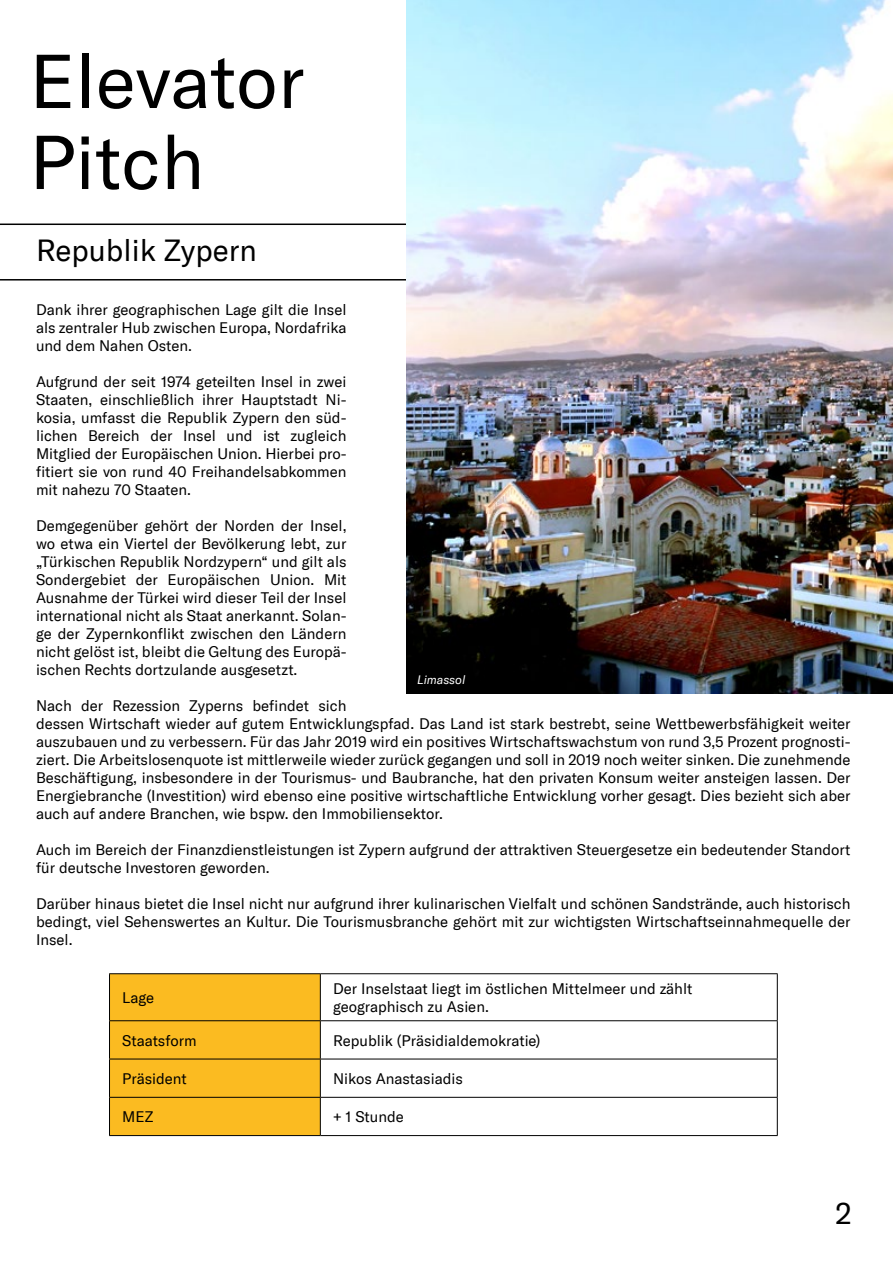
<style>
.page{position:relative;width:893px;height:1263px;background:#fff}
.page>*{position:absolute;margin:0;border:0;box-sizing:border-box;transform-origin:0 0}
.t1{font:75px/81px "GT America";color:#000}
.t2{font:30px "GT America";color:#000}
.t3{font:15px/18px "GT America";color:#000;text-align:justify}
.t4{font:italic 12px "GT America";color:#fff}
</style>
<div class="page">
<hr style="left:0;top:224px;width:893px;height:1px;background:#000">
<hr style="left:0;top:279px;width:893px;height:2px;background:#000">
<img style="left:407px;top:0;width:486px;height:693px">
<div style="left:110px;top:974px;width:210px;height:161px;background:#fbbb21"></div>
<hr style="left:320px;top:973px;width:458px;height:1px;background:#000">
<hr style="left:777px;top:974px;width:1px;height:46px;background:#000">
<hr style="left:320px;top:1020px;width:458px;height:1px;background:#000">
<hr style="left:777px;top:1021px;width:1px;height:38px;background:#000">
<hr style="left:320px;top:1059px;width:458px;height:1px;background:#000">
<hr style="left:777px;top:1059px;width:1px;height:38px;background:#000">
<hr style="left:320px;top:1097px;width:458px;height:1px;background:#000">
<hr style="left:777px;top:1098px;width:1px;height:37px;background:#000">
<hr style="left:320px;top:1135px;width:458px;height:1px;background:#000">
<hr style="left:109px;top:973px;width:211px;height:1px;background:#000">
<hr style="left:109px;top:974px;width:1px;height:46px;background:#000">
<hr style="left:320px;top:974px;width:1px;height:46px;background:#000">
<hr style="left:109px;top:1020px;width:211px;height:1px;background:#000">
<hr style="left:109px;top:1021px;width:1px;height:38px;background:#000">
<hr style="left:320px;top:1021px;width:1px;height:38px;background:#000">
<hr style="left:109px;top:1059px;width:211px;height:1px;background:#000">
<hr style="left:109px;top:1059px;width:1px;height:38px;background:#000">
<hr style="left:320px;top:1059px;width:1px;height:38px;background:#000">
<hr style="left:109px;top:1097px;width:211px;height:1px;background:#000">
<hr style="left:109px;top:1098px;width:1px;height:37px;background:#000">
<hr style="left:320px;top:1098px;width:1px;height:37px;background:#000">
<hr style="left:109px;top:1135px;width:211px;height:1px;background:#000">
<h1 class="t1" style="left:29px;top:41px;width:277px">Elevator<br>Pitch</h1>
<h2 class="t2" style="left:36px;top:233px;width:223px">Republik Zypern</h2>
<p class="t3" style="left:36px;top:301px;width:312px">Dank ihrer geographischen Lage gilt die Insel als zentraler Hub zwischen Europa, Nordafrika und dem Nahen Osten.</p>
<p class="t3" style="left:36px;top:373px;width:312px">Aufgrund der seit 1974 geteilten Insel in zwei Staaten, einschließlich ihrer Hauptstadt Ni&shy;kosia, umfasst die Republik Zypern den süd&shy;lichen Bereich der Insel und ist zugleich Mitglied der Europäischen Union. Hierbei pro&shy;fitiert sie von rund 40 Freihandelsabkommen mit nahezu 70 Staaten.</p>
<p class="t3" style="left:36px;top:517px;width:312px">Demgegenüber gehört der Norden der Insel, wo etwa ein Viertel der Bevölkerung lebt, zur „Türkischen Republik Nordzypern“ und gilt als Sondergebiet der Europäischen Union. Mit Ausnahme der Türkei wird dieser Teil der Insel international nicht als Staat anerkannt. Solan&shy;ge der Zypernkonflikt zwischen den Ländern nicht gelöst ist, bleibt die Geltung des Europä&shy;ischen Rechts dortzulande ausgesetzt.</p>
<p class="t3" style="left:36px;top:697px;width:816px;text-align:left">Nach der Rezession Zyperns befindet sich<br>dessen Wirtschaft wieder auf gutem Entwicklungspfad. Das Land ist stark bestrebt, seine Wettbewerbsfähigkeit weiter auszubauen und zu verbessern. Für das Jahr 2019 wird ein positives Wirtschaftswachstum von rund 3,5 Prozent prognosti&shy;ziert. Die Arbeitslosenquote ist mittlerweile wieder zurück gegangen und soll in 2019 noch weiter sinken. Die zunehmende Beschäftigung, insbesondere in der Tourismus- und Baubranche, hat den privaten Konsum weiter ansteigen lassen. Der Energiebranche (Investition) wird ebenso eine positive wirtschaftliche Entwicklung vorher gesagt. Dies bezieht sich aber auch auf andere Branchen, wie bspw. den Immobiliensektor.</p>
<p class="t3" style="left:36px;top:841px;width:816px">Auch im Bereich der Finanzdienstleistungen ist Zypern aufgrund der attraktiven Steuergesetze ein bedeutender Standort für deutsche Investoren geworden.</p>
<p class="t3" style="left:36px;top:895px;width:816px">Darüber hinaus bietet die Insel nicht nur aufgrund ihrer kulinarischen Vielfalt und schönen Sandstrände, auch historisch bedingt, viel Sehenswertes an Kultur. Die Tourismusbranche gehört mit zur wichtigsten Wirtschaftseinnahmequelle der Insel.</p>
<p class="t4" style="left:417px;top:673px;width:50px">Limassol</p>
<p class="t3" style="left:122px;top:989px;width:33px">Lage</p>
<p class="t3" style="left:333px;top:980px;width:361px">Der Inselstaat liegt im östlichen Mittelmeer und zählt geographisch zu Asien.</p>
<p class="t3" style="left:122px;top:1032px;width:76px">Staatsform</p>
<p class="t3" style="left:333px;top:1032px;width:209px">Republik (Präsidialdemokratie)</p>
<p class="t3" style="left:122px;top:1070px;width:66px">Präsident</p>
<p class="t3" style="left:333px;top:1070px;width:131px">Nikos Anastasiadis</p>
<p class="t3" style="left:122px;top:1108px;width:32px">MEZ</p>
<p class="t3" style="left:333px;top:1108px;width:72px">+ 1 Stunde</p>
<h2 class="t2" style="left:836px;top:1196px;width:18px">2</h2>
</div>
